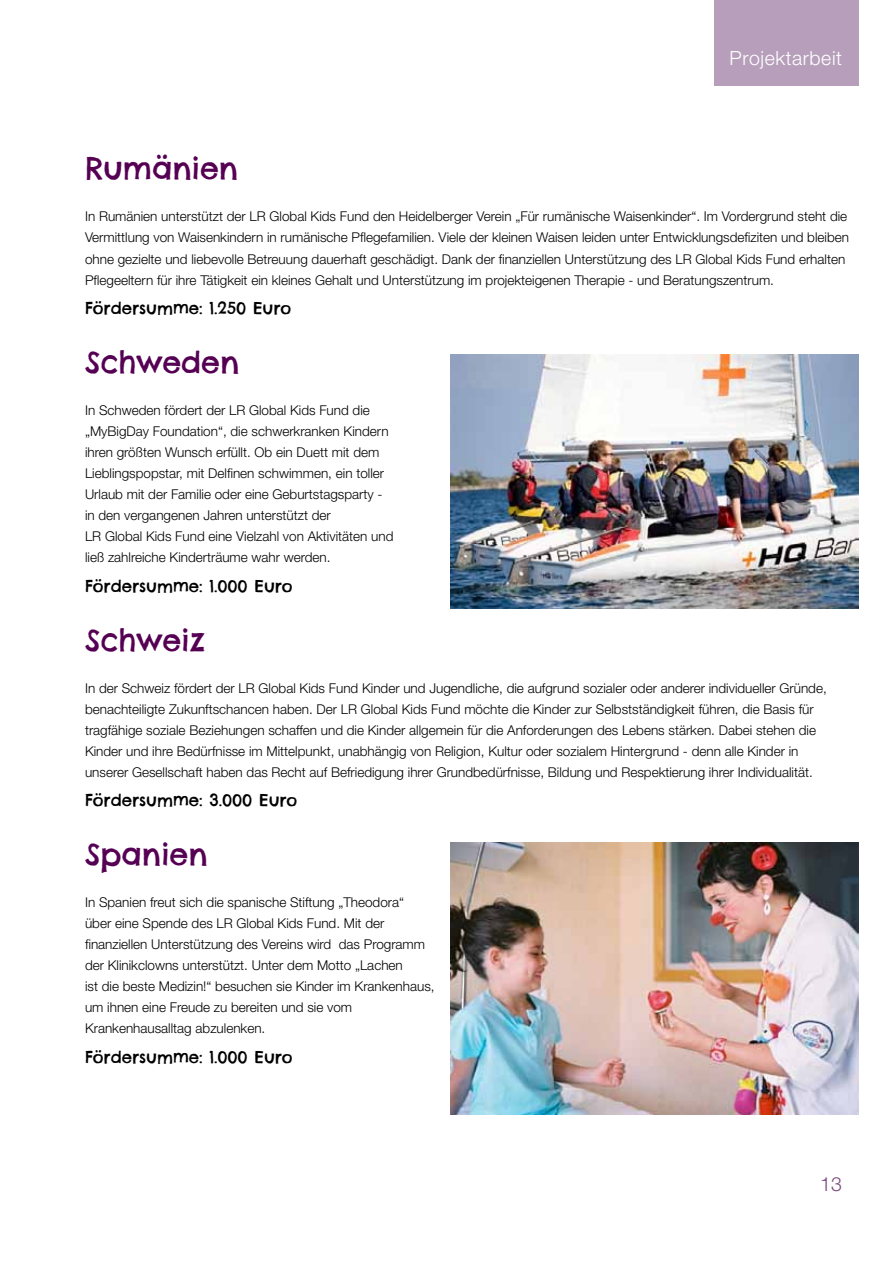
<style>
.page{position:relative;width:893px;height:1263px;background:#fff}
.page>*{position:absolute;margin:0;border:0;box-sizing:border-box;transform-origin:0 0}
.t1{font:30px "Chelsea Market Pro";color:#560054}
.t2{font:300 19.5px "Helvetica Neue LT Pro";letter-spacing:.03em;color:#fff}
.t3{font:300 19.5px "Helvetica Neue LT Pro";color:#79477b}
.t4{font:16.5px "Chelsea Market Pro";color:#000}
.t5{font:300 13.5px/21px "Helvetica Neue LT Pro";color:#000}
</style>
<div class="page">
<img style="left:451px;top:354px;width:408px;height:254px">
<img style="left:451px;top:842px;width:408px;height:272px">
<div style="left:714px;top:0;width:145px;height:85px;background:#b79fbc"></div>
<h2 class="t2" style="left:729px;top:46px;width:114px">Projektarbeit</h2>
<h1 class="t1" style="left:85px;top:149px;width:155px">Rumänien</h1>
<p class="t5" style="left:85px;top:206px;width:765px">In Rumänien unterstützt der LR Global Kids Fund den Heidelberger Verein „Für rumänische Waisenkinder“. Im Vordergrund steht die Vermittlung von Waisenkindern in rumänische Pflegefamilien. Viele der kleinen Waisen leiden unter Entwicklungsdefiziten und bleiben ohne gezielte und liebevolle Betreuung dauerhaft geschädigt. Dank der finanziellen Unterstützung des LR Global Kids Fund erhalten Pflegeeltern für ihre Tätigkeit ein kleines Gehalt und Unterstützung im projekteigenen Therapie - und Beratungszentrum.</p>
<p class="t4" style="left:85px;top:297px;width:208px">Fördersumme: 1.250 Euro</p>
<h1 class="t1" style="left:85px;top:343px;width:156px">Schweden</h1>
<p class="t5" style="left:85px;top:399px;width:310px">In Schweden fördert der LR Global Kids Fund die „MyBigDay Foundation“, die schwerkranken Kindern ihren größten Wunsch erfüllt. Ob ein Duett mit dem Lieblingspopstar, mit Delfinen schwimmen, ein toller Urlaub mit der Familie oder eine Geburtstagsparty - in den vergangenen Jahren unterstützt der<br>LR Global Kids Fund eine Vielzahl von Aktivitäten und ließ zahlreiche Kinderträume wahr werden.</p>
<p class="t4" style="left:85px;top:575px;width:209px">Fördersumme: 1.000 Euro</p>
<h1 class="t1" style="left:85px;top:620px;width:121px">Schweiz</h1>
<p class="t5" style="left:85px;top:677px;width:743px">In der Schweiz fördert der LR Global Kids Fund Kinder und Jugendliche, die aufgrund sozialer oder anderer individueller Gründe, benachteiligte Zukunftschancen haben. Der LR Global Kids Fund möchte die Kinder zur Selbstständigkeit führen, die Basis für tragfähige soziale Beziehungen schaffen und die Kinder allgemein für die Anforderungen des Lebens stärken. Dabei stehen die Kinder und ihre Bedürfnisse im Mittelpunkt, unabhängig von Religion, Kultur oder sozialem Hintergrund - denn alle Kinder in unserer Gesellschaft haben das Recht auf Befriedigung ihrer Grundbedürfnisse, Bildung und Respektierung ihrer Individualität.</p>
<p class="t4" style="left:85px;top:789px;width:214px">Fördersumme: 3.000 Euro</p>
<h1 class="t1" style="left:85px;top:835px;width:124px">Spanien</h1>
<p class="t5" style="left:85px;top:891px;width:351px">In Spanien freut sich die spanische Stiftung „Theodora“<br>über eine Spende des LR Global Kids Fund. Mit der finanziellen Unterstützung des Vereins wird das Programm der Klinikclowns unterstützt. Unter dem Motto „Lachen<br>ist die beste Medizin!“ besuchen sie Kinder im Krankenhaus, um ihnen eine Freude zu bereiten und sie vom Krankenhausalltag abzulenken.</p>
<p class="t4" style="left:85px;top:1046px;width:209px">Fördersumme: 1.000 Euro</p>
<h2 class="t3" style="left:820px;top:1172px;width:23px">13</h2>
</div>
